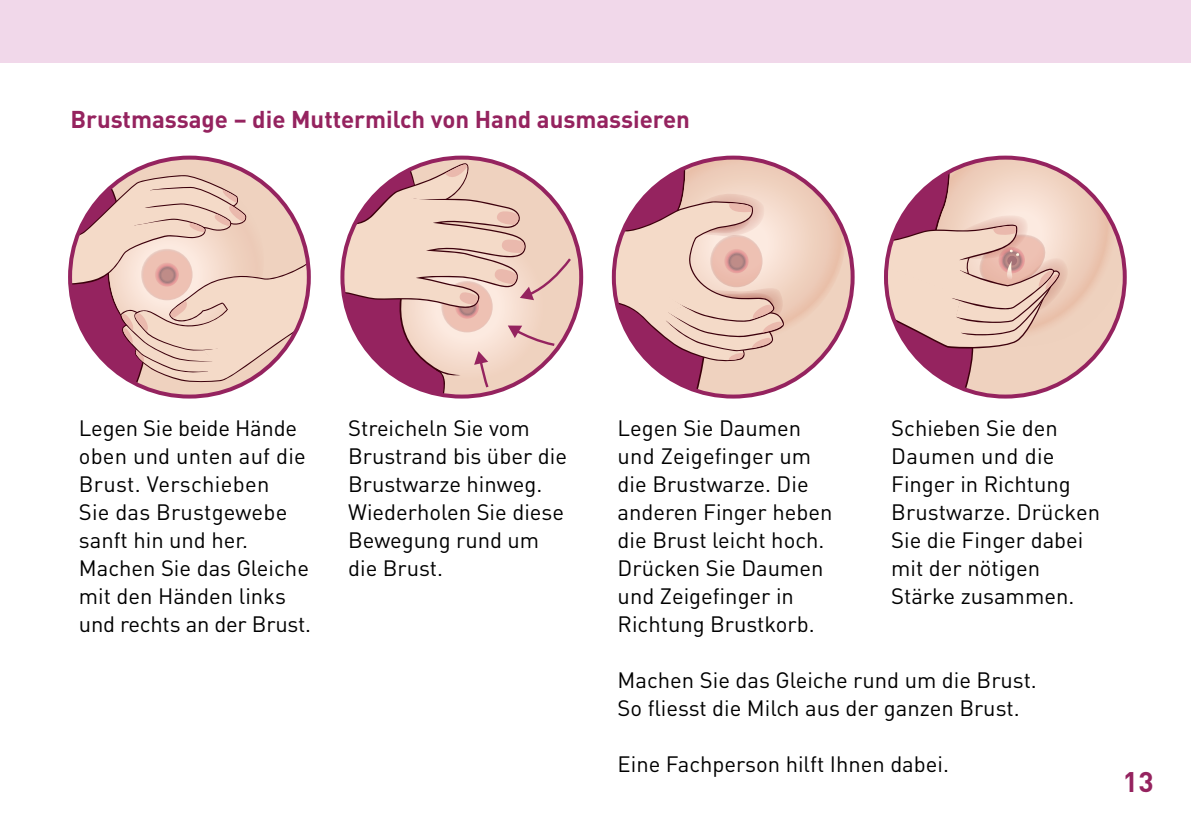
<style>
.page{position:relative;width:1191px;height:840px;background:#fff}
.page>*{position:absolute;margin:0;border:0;box-sizing:border-box;transform-origin:0 0}
.t1{font:700 28px "DINOT";color:#95235f}
.t2{font:700 24px "DINOT";color:#95235f}
.t3{font:22px/28px "DINOT";color:#000}
</style>
<div class="page">
<div style="left:0;top:0;width:1191px;height:62px;background:#f1d8ea"></div>
<svg style="left:417px;top:160px;width:164px;height:236px"></svg>
<svg style="left:343px;top:163px;width:230px;height:227px;background:#e2bebb"></svg>
<svg style="left:70px;top:160px;width:239px;height:236px"></svg>
<svg style="left:886px;top:160px;width:238px;height:236px;fill:#f1d4c4"></svg>
<svg style="left:614px;top:160px;width:238px;height:236px"></svg>
<p class="t2" style="left:70px;top:103px;width:621px">Brustmassage – die Muttermilch von Hand ausmassieren</p>
<p class="t3" style="left:79px;top:413px;width:234px">Legen Sie beide Hände oben und unten auf die<br>Brust. Verschieben<br>Sie das Brustgewebe sanft hin und her.<br>Machen Sie das Gleiche mit den Händen links und rechts an der Brust.</p>
<p class="t3" style="left:348px;top:413px;width:220px">Streicheln Sie vom<br>Brustrand bis über die<br>Brustwarze hinweg.<br>Wiederholen Sie diese<br>Bewegung rund um die Brust.</p>
<p class="t3" style="left:891px;top:413px;width:210px">Schieben Sie den<br>Daumen und die<br>Finger in Richtung<br>Brustwarze. Drücken<br>Sie die Finger dabei mit der nötigen<br>Stärke zusammen.</p>
<p class="t3" style="left:617px;top:413px;width:216px">Legen Sie Daumen und Zeigefinger um die Brustwarze. Die anderen Finger heben die Brust leicht hoch.<br>Drücken Sie Daumen und Zeigefinger in<br>Richtung Brustkorb.</p>
<p class="t3" style="left:617px;top:665px;width:421px">Machen Sie das Gleiche rund um die Brust.<br>So fliesst die Milch aus der ganzen Brust.</p>
<p class="t3" style="left:617px;top:749px;width:333px">Eine Fachperson hilft Ihnen dabei.</p>
<p class="t1" style="left:1123px;top:762px;width:32px">13</p>
</div>
